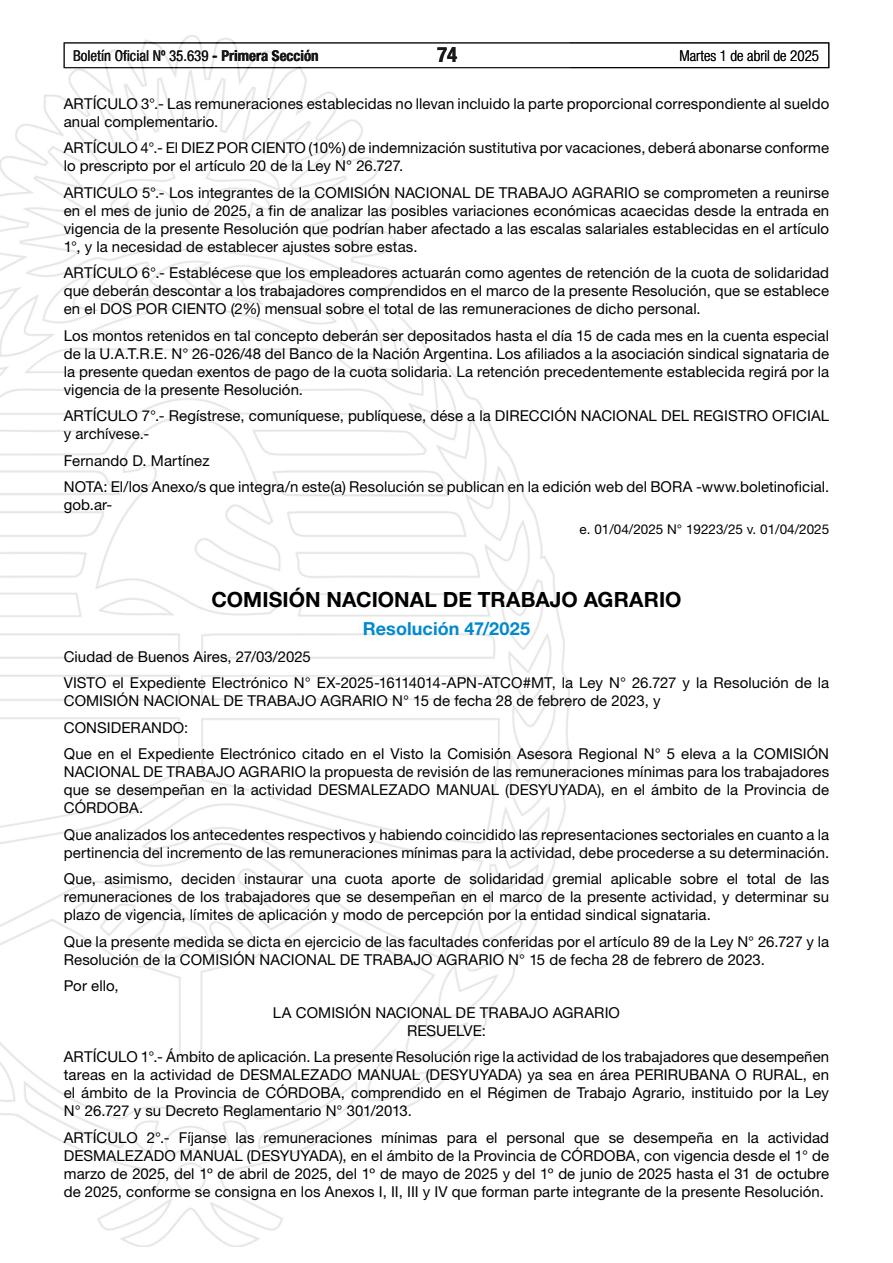
<style>
.page{position:relative;width:893px;height:1263px;background:#fff}
.page>*{position:absolute;margin:0;border:0;box-sizing:border-box;transform-origin:0 0}
.t1{font:700 21px "Helvetica Neue LT Std";color:#000}
.t2{font:700 condensed 21px "Helvetica Neue LT Std";color:#000}
.t3{font:700 18px "Helvetica Neue LT Std";letter-spacing:.005em;color:#0089cf}
.t4{font:15px/18px "Helvetica Neue LT Std";letter-spacing:.005em;color:#000}
.t5{font:condensed 15px "Helvetica Neue LT Std";color:#000}
.t6{font:300 condensed 15px "Helvetica Neue LT Std";color:#000}
.t7{font:13.5px "Helvetica Neue LT Std";color:#000}
.s1{font-weight:700}
</style>
<div class="page">
<div style="left:64px;top:43px;width:765px;height:25px;border:1px solid #000"></div>
<img style="left:0;top:35px;width:569px;height:1211px">
<p class="t5" style="left:73px;top:47px;width:247px">Boletín Oficial Nº 35.639 <span class="s1">- Primera Sección</span></p>
<h1 class="t2" style="left:437px;top:42px;width:22px">74</h1>
<p class="t6" style="left:679px;top:47px;width:141px">Martes 1 de abril de 2025</p>
<p class="t4" style="left:64px;top:94px;width:767px">ARTÍCULO 3°.- Las remuneraciones establecidas no llevan incluido la parte proporcional correspondiente al sueldo anual complementario.</p>
<p class="t4" style="left:64px;top:138px;width:767px">ARTÍCULO 4°.- El DIEZ POR CIENTO (10%) de indemnización sustitutiva por vacaciones, deberá abonarse conforme lo prescripto por el artículo 20 de la Ley N° 26.727.</p>
<p class="t4" style="left:64px;top:183px;width:767px;text-align:justify">ARTICULO 5°.- Los integrantes de la COMISIÓN NACIONAL DE TRABAJO AGRARIO se comprometen a reunirse en el mes de junio de 2025, a fin de analizar las posibles variaciones económicas acaecidas desde la entrada en vigencia de la presente Resolución que podrían haber afectado a las escalas salariales establecidas en el artículo 1°, y la necesidad de establecer ajustes sobre estas.</p>
<p class="t4" style="left:64px;top:263px;width:767px;text-align:justify">ARTÍCULO 6°.- Establécese que los empleadores actuarán como agentes de retención de la cuota de solidaridad que deberán descontar a los trabajadores comprendidos en el marco de la presente Resolución, que se establece en el DOS POR CIENTO (2%) mensual sobre el total de las remuneraciones de dicho personal.</p>
<p class="t4" style="left:64px;top:326px;width:767px;text-align:justify">Los montos retenidos en tal concepto deberán ser depositados hasta el día 15 de cada mes en la cuenta especial de la U.A.T.R.E. N° 26-026/48 del Banco de la Nación Argentina. Los afiliados a la asociación sindical signataria de la presente quedan exentos de pago de la cuota solidaria. La retención precedentemente establecida regirá por la vigencia de la presente Resolución.</p>
<p class="t4" style="left:64px;top:406px;width:767px">ARTÍCULO 7°.- Regístrese, comuníquese, publíquese, dése a la DIRECCIÓN NACIONAL DEL REGISTRO OFICIAL y archívese.-</p>
<p class="t4" style="left:64px;top:447px;width:767px;line-height:26.5px">Fernando D. Martínez<br>NOTA: El/los Anexo/s que integra/n este(a) Resolución se publican en la edición web del BORA -www.boletinoficial.</p>
<p class="t4" style="left:64px;top:496px;width:50px">gob.ar-</p>
<p class="t7" style="left:580px;top:521px;width:251px">e. 01/04/2025 N° 19223/25 v. 01/04/2025</p>
<h1 class="t1" style="left:211px;top:587px;width:472px">COMISIÓN NACIONAL DE TRABAJO AGRARIO</h1>
<p class="t3" style="left:363px;top:618px;width:169px">Resolución 47/2025</p>
<p class="t4" style="left:64px;top:643px;width:767px;line-height:26.5px">Ciudad de Buenos Aires, 27/03/2025<br>VISTO el Expediente Electrónico N° EX-2025-16114014-APN-ATCO#MT, la Ley N° 26.727 y la Resolución de la</p>
<p class="t4" style="left:64px;top:687px;width:767px;line-height:26.5px">COMISIÓN NACIONAL DE TRABAJO AGRARIO N° 15 de fecha 28 de febrero de 2023, y<br>CONSIDERANDO:<br>Que en el Expediente Electrónico citado en el Visto la Comisión Asesora Regional N° 5 eleva a la COMISIÓN</p>
<p class="t4" style="left:64px;top:763px;width:767px;text-align:justify">NACIONAL DE TRABAJO AGRARIO la propuesta de revisión de las remuneraciones mínimas para los trabajadores que se desempeñan en la actividad DESMALEZADO MANUAL (DESYUYADA), en el ámbito de la Provincia de CÓRDOBA.</p>
<p class="t4" style="left:64px;top:825px;width:767px">Que analizados los antecedentes respectivos y habiendo coincidido las representaciones sectoriales en cuanto a la pertinencia del incremento de las remuneraciones mínimas para la actividad, debe procederse a su determinación.</p>
<p class="t4" style="left:64px;top:870px;width:767px;text-align:justify">Que, asimismo, deciden instaurar una cuota aporte de solidaridad gremial aplicable sobre el total de las remuneraciones de los trabajadores que se desempeñan en el marco de la presente actividad, y determinar su plazo de vigencia, límites de aplicación y modo de percepción por la entidad sindical signataria.</p>
<p class="t4" style="left:64px;top:932px;width:767px">Que la presente medida se dicta en ejercicio de las facultades conferidas por el artículo 89 de la Ley N° 26.727 y la<br>Resolución de la COMISIÓN NACIONAL DE TRABAJO AGRARIO N° 15 de fecha 28 de febrero de 2023.</p>
<p class="t4" style="left:64px;top:977px;width:56px">Por ello,</p>
<p class="t4" style="left:273px;top:1003px;width:349px;text-align:center">LA COMISIÓN NACIONAL DE TRABAJO AGRARIO<br>RESUELVE:</p>
<p class="t4" style="left:64px;top:1048px;width:767px;text-align:justify">ARTÍCULO 1°.- Ámbito de aplicación. La presente Resolución rige la actividad de los trabajadores que desempeñen tareas en la actividad de DESMALEZADO MANUAL (DESYUYADA) ya sea en área PERIRUBANA O RURAL, en el ámbito de la Provincia de CÓRDOBA, comprendido en el Régimen de Trabajo Agrario, instituido por la Ley N° 26.727 y su Decreto Reglamentario N° 301/2013.</p>
<p class="t4" style="left:64px;top:1128px;width:767px;text-align:justify">ARTÍCULO 2°.- Fíjanse las remuneraciones mínimas para el personal que se desempeña en la actividad DESMALEZADO MANUAL (DESYUYADA), en el ámbito de la Provincia de CÓRDOBA, con vigencia desde el 1° de marzo de 2025, del 1º de abril de 2025, del 1º de mayo de 2025 y del 1º de junio de 2025 hasta el 31 de octubre de 2025, conforme se consigna en los Anexos I, II, III y IV que forman parte integrante de la presente Resolución.</p>
</div>
